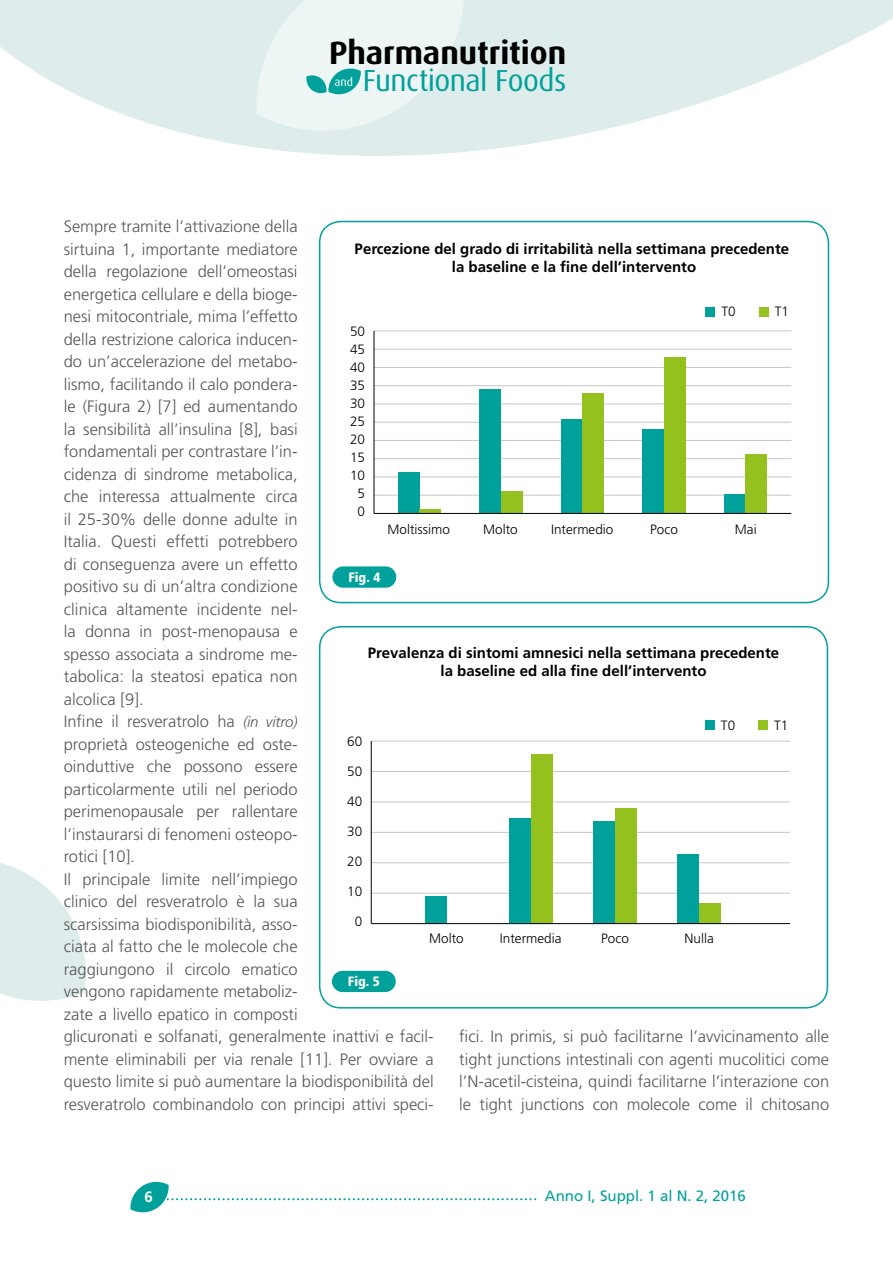
<style>
.page{position:relative;width:893px;height:1263px;background:#fff}
.page>*{position:absolute;margin:0;border:0;box-sizing:border-box;transform-origin:0 0}
.t1{font:700 32.25px "Dax";color:#000}
.t2{font:30.45px "Dax";letter-spacing:-.015em;color:#00a19a}
.t3{font:300 16.5px/22.5px "Frutiger LT Std";color:#575756}
.t4{font:700 15px/18px "Frutiger LT Std";color:#000;text-align:center}
.t5{font:15px "Frutiger LT Std";color:#00a19a}
.t6{font:700 15px "Frutiger LT Std";color:#fff}
.t7{font:300 13.5px/18px "Frutiger LT Std";color:#000;text-align:center}
.t8{font:900 condensed 13.5px "Frutiger LT Std";color:#fff}
.t9{font:11.7px "Dax";color:#fff}
.s1{font-style:italic;font-size:15px}
</style>
<div class="page">
<svg style="left:0;top:0;width:892px;height:156px;fill:#deecec"></svg>
<svg style="left:892px;top:0;width:1px;height:19px"></svg>
<svg style="left:0;top:863px;width:86px;height:138px"></svg>
<svg style="left:130px;top:1181px;width:407px;height:32px"></svg>
<svg style="left:256px;top:0;width:208px;height:131px;background:#e2f0f0"></svg>
<svg style="left:320px;top:627px;width:507px;height:381px"></svg>
<hr style="left:371px;top:893px;width:419px;height:1px;background:#c6c6c6">
<hr style="left:371px;top:862px;width:419px;height:1px;background:#c6c6c6">
<hr style="left:371px;top:832px;width:419px;height:1px;background:#c6c6c6">
<hr style="left:371px;top:801px;width:419px;height:1px;background:#c6c6c6">
<hr style="left:371px;top:771px;width:419px;height:1px;background:#c6c6c6">
<hr style="left:371px;top:741px;width:419px;height:1px;background:#c6c6c6">
<div style="left:332px;top:971px;width:64px;height:21px;background:#00a19a;border-radius:11px"></div>
<div style="left:705px;top:720px;width:10px;height:10px;background:#00a19a"></div>
<div style="left:758px;top:720px;width:10px;height:10px;background:#95c11f"></div>
<div style="left:426px;top:896px;width:21px;height:27px;background:#00a19a"></div>
<div style="left:510px;top:818px;width:21px;height:105px;background:#00a19a"></div>
<div style="left:531px;top:754px;width:21px;height:169px;background:#95c11f"></div>
<div style="left:594px;top:821px;width:21px;height:102px;background:#00a19a"></div>
<div style="left:615px;top:808px;width:21px;height:115px;background:#95c11f"></div>
<div style="left:678px;top:854px;width:21px;height:69px;background:#00a19a"></div>
<div style="left:699px;top:903px;width:21px;height:20px;background:#95c11f"></div>
<hr style="left:371px;top:741px;width:1px;height:183px;background:#000">
<hr style="left:371px;top:923px;width:419px;height:1px;background:#000">
<div style="left:319px;top:626px;width:509px;height:382px;border:2px solid #00a19a;border-radius:21px"></div>
<svg style="left:320px;top:221px;width:508px;height:381px"></svg>
<hr style="left:374px;top:495px;width:417px;height:1px;background:#c6c6c6">
<hr style="left:374px;top:477px;width:417px;height:1px;background:#c6c6c6">
<hr style="left:374px;top:458px;width:417px;height:1px;background:#c6c6c6">
<hr style="left:374px;top:440px;width:417px;height:1px;background:#c6c6c6">
<hr style="left:374px;top:422px;width:417px;height:1px;background:#c6c6c6">
<hr style="left:374px;top:404px;width:417px;height:1px;background:#c6c6c6">
<hr style="left:374px;top:385px;width:417px;height:1px;background:#c6c6c6">
<hr style="left:374px;top:367px;width:417px;height:1px;background:#c6c6c6">
<hr style="left:374px;top:349px;width:417px;height:1px;background:#c6c6c6">
<hr style="left:374px;top:331px;width:417px;height:1px;background:#c6c6c6">
<div style="left:332px;top:566px;width:64px;height:22px;background:#00a19a;border-radius:11px"></div>
<div style="left:398px;top:473px;width:21px;height:40px;background:#00a19a"></div>
<hr style="left:419px;top:510px;width:22px;height:3px;background:#95c11f">
<div style="left:480px;top:389px;width:21px;height:124px;background:#00a19a"></div>
<div style="left:501px;top:492px;width:21px;height:21px;background:#95c11f"></div>
<div style="left:561px;top:419px;width:21px;height:94px;background:#00a19a"></div>
<div style="left:582px;top:393px;width:22px;height:120px;background:#95c11f"></div>
<div style="left:643px;top:429px;width:21px;height:84px;background:#00a19a"></div>
<div style="left:664px;top:357px;width:21px;height:156px;background:#95c11f"></div>
<div style="left:724px;top:495px;width:22px;height:18px;background:#00a19a"></div>
<div style="left:746px;top:454px;width:21px;height:59px;background:#95c11f"></div>
<hr style="left:374px;top:331px;width:1px;height:182px;background:#000">
<hr style="left:374px;top:513px;width:417px;height:1px;background:#000">
<div style="left:705px;top:307px;width:10px;height:9px;background:#00a19a"></div>
<div style="left:759px;top:307px;width:9px;height:9px;background:#95c11f"></div>
<div style="left:319px;top:221px;width:510px;height:382px;border:2px solid #00a19a;border-radius:21px"></div>
<h1 class="t1" style="left:329px;top:35px;width:239px">Pharmanutrition</h1>
<p class="t9" style="left:334px;top:76px;width:20px">and</p>
<h2 class="t2" style="left:363px;top:64px;width:205px">Functional Foods</h2>
<p class="t3" style="left:64px;top:215px;width:371px">Sempre tramite l’attivazione della<br>sirtuina 1, importante mediatore<br>della regolazione dell’omeostasi<br>energetica cellulare e della bioge-<br>nesi mitocontriale, mima l’effetto<br>della restrizione calorica inducen-<br>do un’accelerazione del metabo-<br>lismo, facilitando il calo pondera-<br>le (Figura 2) [7] ed aumentando<br>la sensibilità all’insulina [8], basi<br>fondamentali per contrastare l’in-<br>cidenza di sindrome metabolica,<br>che interessa attualmente circa<br>il 25-30% delle donne adulte in<br>Italia. Questi effetti potrebbero<br>di conseguenza avere un effetto<br>positivo su di un’altra condizione<br>clinica altamente incidente nel-<br>la donna in post-menopausa e<br>spesso associata a sindrome me-<br>tabolica: la steatosi epatica non<br>alcolica [9].<br>Infine il resveratrolo ha <span class="s1">(in vitro)<br></span>proprietà osteogeniche ed oste-<br>oinduttive che possono essere<br>particolarmente utili nel periodo<br>perimenopausale per rallentare<br>l’instaurarsi di fenomeni osteopo-<br>rotici [10].<br>Il principale limite nell’impiego<br>clinico del resveratrolo è la sua<br>scarsissima biodisponibilità, asso-<br>ciata al fatto che le molecole che<br>raggiungono il circolo ematico<br>vengono rapidamente metaboliz-<br>zate a livello epatico in composti<br>glicuronati e solfanati, generalmente inattivi e facil&shy;mente eliminabili per via renale [11]. Per ovviare a questo limite si può aumentare la biodisponibilità del resveratrolo combinandolo con principi attivi speci-</p>
<p class="t4" style="left:355px;top:240px;width:436px">Percezione del grado di irritabilità nella settimana precedente la baseline e la fine dell’intervento</p>
<p class="t7" style="left:721px;top:303px;width:16px">T0</p>
<p class="t7" style="left:775px;top:303px;width:16px">T1</p>
<p class="t7" style="left:350px;top:322px;width:17px">50<br>45<br>40<br>35<br>30<br>25<br>20<br>15<br>10<br>5<br>0</p>
<p class="t7" style="left:388px;top:520px;width:64px">Moltissimo</p>
<p class="t7" style="left:483px;top:520px;width:36px">Molto</p>
<p class="t7" style="left:551px;top:520px;width:64px">Intermedio</p>
<p class="t7" style="left:650px;top:520px;width:29px">Poco</p>
<p class="t7" style="left:735px;top:520px;width:23px">Mai</p>
<p class="t8" style="left:348px;top:569px;width:34px">Fig. 4</p>
<p class="t4" style="left:368px;top:644px;width:413px">Prevalenza di sintomi amnesici nella settimana precedente la baseline ed alla fine dell’intervento</p>
<p class="t7" style="left:721px;top:716px;width:16px">T0</p>
<p class="t7" style="left:774px;top:716px;width:16px">T1</p>
<p class="t7" style="left:347px;top:732px;width:17px">60</p>
<p class="t7" style="left:347px;top:762px;width:17px">50</p>
<p class="t7" style="left:347px;top:792px;width:17px">40</p>
<p class="t7" style="left:347px;top:822px;width:17px">30</p>
<p class="t7" style="left:347px;top:852px;width:17px">20</p>
<p class="t7" style="left:347px;top:882px;width:17px">10</p>
<p class="t7" style="left:355px;top:912px;width:9px">0</p>
<p class="t7" style="left:429px;top:930px;width:36px">Molto</p>
<p class="t7" style="left:500px;top:930px;width:63px">Intermedia</p>
<p class="t7" style="left:601px;top:930px;width:29px">Poco</p>
<p class="t7" style="left:685px;top:930px;width:31px">Nulla</p>
<p class="t8" style="left:348px;top:974px;width:34px">Fig. 5</p>
<p class="t3" style="left:459px;top:1025px;width:371px;text-align:justify">fici. In primis, si può facilitarne l’avvicinamento alle tight junctions intestinali con agenti mucolitici come l’N-acetil-cisteina, quindi facilitarne l’interazione con le tight junctions con molecole come il chitosano</p>
<p class="t6" style="left:145px;top:1188px;width:10px">6</p>
<p class="t5" style="left:545px;top:1187px;width:202px">Anno I, Suppl. 1 al N. 2, 2016</p>
</div>
